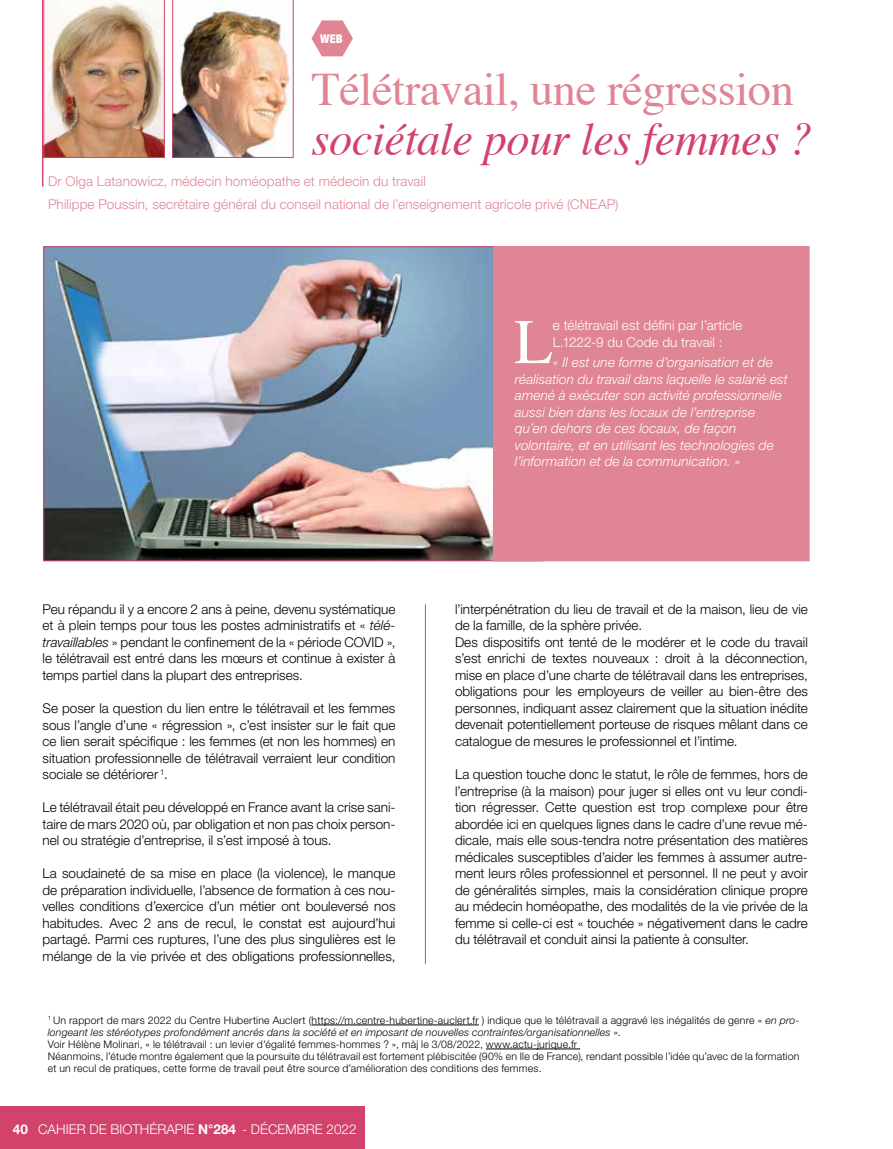
<style>
.page{position:relative;width:893px;height:1149px;background:#fff}
.page>*{position:absolute;margin:0;border:0;box-sizing:border-box;transform-origin:0 0}
.t1{font:63.45px "Times";color:#fff}
.t2{font:46.5px "Times";letter-spacing:-.01em;color:#df8593}
.t3{font:italic 46.5px "Times";letter-spacing:-.01em;color:#d2436b}
.t4{font:300 13.5px/16.5px "Helvetica Neue LT Std";color:#000;text-align:justify}
.t5{font:italic 300 13.5px/16.5px "Helvetica Neue LT Std";letter-spacing:.01em;color:#fff}
.t6{font:300 13.5px/23.5px "Helvetica Neue LT Std";letter-spacing:.01em;color:#df8593}
.t7{font:300 13.5px/16.5px "Helvetica Neue LT Std";color:#fff}
.t8{font:900 condensed 12px "Helvetica Neue LT Std";color:#fff}
.t9{font:300 10.5px/12px "Helvetica Neue LT Std";letter-spacing:.02em;color:#000}
.s1{font-style:italic}
.s2{font-weight:700}
</style>
<div class="page">
<div style="left:0;top:1105px;width:365px;height:43px;background:#d2436b"></div>
<hr style="left:42px;top:0;width:1px;height:186px;background:#d2436b">
<img style="left:44px;top:0;width:120px;height:157px">
<img style="left:173px;top:0;width:120px;height:157px">
<img style="left:46px;top:248px;width:447px;height:311px">
<div style="left:493px;top:247px;width:316px;height:313px;background:#df8593"></div>
<div style="left:493px;top:246px;width:316px;height:315px;border:1px solid #df8593"></div>
<hr style="left:425px;top:604px;width:1px;height:359px;background:#d2436b">
<hr style="left:312px;top:1024px;width:167px;height:1px;background:#000">
<hr style="left:486px;top:1048px;width:94px;height:1px;background:#000">
<svg style="left:311px;top:20px;width:42px;height:36px"></svg>
<p class="t8" style="left:320px;top:31px;width:24px">WEB</p>
<h2 class="t2" style="left:311px;top:46px;width:484px">Télétravail, une régression</h2>
<h2 class="t3" style="left:311px;top:97px;width:503px">sociétale pour les femmes ?</h2>
<p class="t6" style="left:48px;top:169px;width:572px">Dr Olga Latanowicz, médecin homéopathe et médecin du travail<br>Philippe Poussin, secrétaire général du conseil national de l’enseignement agricole privé (CNEAP)</p>
<p class="t4" style="left:43px;top:600px;width:354px">Peu répandu il y a encore 2 ans à peine, devenu systématique et à plein temps pour tous les postes administratifs et « <span class="s1">télé&shy;travaillables</span> » pendant le confinement de la « période COVID », le télétravail est entré dans les mœurs et continue à exister à temps partiel dans la plupart des entreprises.</p>
<p class="t4" style="left:43px;top:699px;width:354px">Se poser la question du lien entre le télétravail et les femmes sous l’angle d’une « régression », c’est insister sur le fait que ce lien serait spécifique : les femmes (et non les hommes) en situation professionnelle de télétravail verraient leur condition sociale se détériorer <sup>1</sup>.</p>
<p class="t4" style="left:43px;top:798px;width:354px">Le télétravail était peu développé en France avant la crise sani&shy;taire de mars 2020 où, par obligation et non pas choix person&shy;nel ou stratégie d’entreprise, il s’est imposé à tous.</p>
<p class="t4" style="left:43px;top:864px;width:354px">La soudaineté de sa mise en place (la violence), le manque de préparation individuelle, l’absence de formation à ces nou&shy;velles conditions d’exercice d’un métier ont bouleversé nos habitudes. Avec 2 ans de recul, le constat est aujourd’hui partagé. Parmi ces ruptures, l’une des plus singulières est le mélange de la vie privée et des obligations professionnelles,</p>
<h1 class="t1" style="left:514px;top:282px;width:40px">L</h1>
<p class="t7" style="left:553px;top:316px;width:191px">e télétravail est défini par l’article<br>L.1222-9 du Code du travail :</p>
<p class="t5" style="left:515px;top:354px;width:274px;text-indent:38px">« Il est une forme d’organisation et de réalisation du travail dans laquelle le salarié est amené à exécuter son activité professionnelle aussi bien dans les locaux de l’entreprise qu’en dehors de ces locaux, de façon volontaire, et en utilisant les technologies de l’information et de la communication. »</p>
<p class="t4" style="left:455px;top:600px;width:354px;text-align:left">l’interpénétration du lieu de travail et de la maison, lieu de vie de la famille, de la sphère privée.<br>Des dispositifs ont tenté de le modérer et le code du travail s’est enrichi de textes nouveaux : droit à la déconnection, mise en place d’une charte de télétravail dans les entreprises, obligations pour les employeurs de veiller au bien-être des personnes, indiquant assez clairement que la situation inédite devenait potentiellement porteuse de risques mêlant dans ce catalogue de mesures le professionnel et l’intime.</p>
<p class="t4" style="left:455px;top:765px;width:354px">La question touche donc le statut, le rôle de femmes, hors de l’entreprise (à la maison) pour juger si elles ont vu leur condi&shy;tion régresser. Cette question est trop complexe pour être abordée ici en quelques lignes dans le cadre d’une revue mé&shy;dicale, mais elle sous-tendra notre présentation des matières médicales susceptibles d’aider les femmes à assumer autre&shy;ment leurs rôles professionnel et personnel. Il ne peut y avoir de généralités simples, mais la considération clinique propre au médecin homéopathe, des modalités de la vie privée de la femme si celle-ci est « touchée » négativement dans le cadre du télétravail et conduit ainsi la patiente à consulter.</p>
<p class="t9" style="left:48px;top:1013px;width:753px"><sup>1</sup> Un rapport de mars 2022 du Centre Hubertine Auclert (https://m.centre-hubertine-auclert.fr ) indique que le télétravail a aggravé les inégalités de genre « <span class="s1">en pro&shy;longeant les stéréotypes profondément ancrés dans la société et en imposant de nouvelles contraintes/organisationnelles</span> ».<br>Voir Hélène Molinari, « le télétravail : un levier d’égalité femmes-hommes ? », màj le 3/08/2022, www.actu-jurique.fr<br>Néanmoins, l’étude montre également que la poursuite du télétravail est fortement plébiscitée (90% en Ile de France), rendant possible l’idée qu’avec de la formation et un recul de pratiques, cette forme de travail peut être source d’amélioration des conditions des femmes.</p>
<p class="t7" style="left:13px;top:1119px;width:345px"><span class="s2">40</span> CAHIER de biothérapie <span class="s2">N°284</span> - décemBRE 2022</p>
</div>
